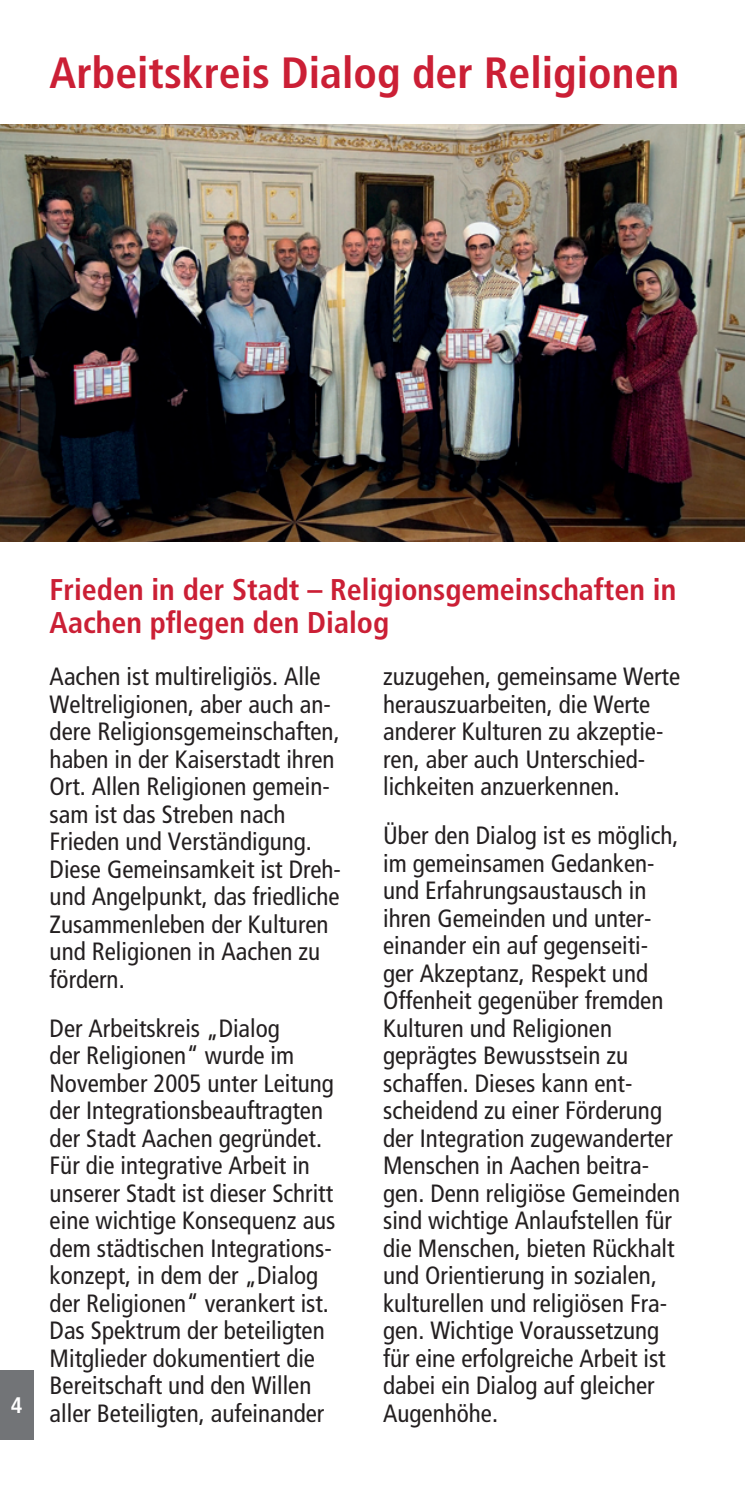
<style>
.page{position:relative;width:745px;height:1489px;background:#fff}
.page>*{position:absolute;margin:0;border:0;box-sizing:border-box;transform-origin:0 0}
.t1{font:700 condensed 43.75px "Frutiger";color:#cb1f35}
.t2{font:700 condensed 30px/32.5px "Frutiger";color:#cb1f35}
.t3{font:condensed 25px/27.5px "Frutiger";color:#231f20}
.t4{font:700 condensed 22.5px "Frutiger";color:#fff}
</style>
<div class="page">
<img style="left:0;top:125px;width:744px;height:416px">
<div style="left:0;top:1369px;width:34px;height:70px;background:#727477"></div>
<h1 class="t1" style="left:50px;top:47px;width:630px">Arbeitskreis Dialog der Religionen</h1>
<p class="t4" style="left:11px;top:1391px;width:13px">4</p>
<p class="t2" style="left:50px;top:573px;width:627px">Frieden in der Stadt – Religionsgemeinschaften in<br>Aachen pflegen den Dialog</p>
<p class="t3" style="left:50px;top:663px;width:293px">Aachen ist multireligiös. Alle<br>Weltreligionen, aber auch an&shy;dere Religionsgemeinschaften, haben in der Kaiserstadt ihren<br>Ort. Allen Religionen gemein&shy;sam ist das Streben nach<br>Frieden und Verständigung.<br>Diese Gemeinsamkeit ist Dreh&shy;und Angelpunkt, das friedliche<br>Zusammenleben der Kulturen und Religionen in Aachen zu fördern.</p>
<p class="t3" style="left:50px;top:1014px;width:287px">Der Arbeitskreis „Dialog<br>der Religionen“ wurde im<br>November 2005 unter Leitung der Integrationsbeauftragten der Stadt Aachen gegründet.<br>Für die integrative Arbeit in unserer Stadt ist dieser Schritt eine wichtige Konsequenz aus dem städtischen Integrations&shy;konzept, in dem der „Dialog der Religionen“ verankert ist.<br>Das Spektrum der beteiligten<br>Mitglieder dokumentiert die<br>Bereitschaft und den Willen aller Beteiligten, aufeinander</p>
<p class="t3" style="left:383px;top:663px;width:298px">zuzugehen, gemeinsame Werte herauszuarbeiten, die Werte anderer Kulturen zu akzeptie&shy;ren, aber auch Unterschied&shy;lichkeiten anzuerkennen.</p>
<p class="t3" style="left:383px;top:821px;width:298px">Über den Dialog ist es möglich, im gemeinsamen Gedanken&shy;und Erfahrungsaustausch in ihren Gemeinden und unter&shy;einander ein auf gegenseiti&shy;ger Akzeptanz, Respekt und<br>Offenheit gegenüber fremden<br>Kulturen und Religionen geprägtes Bewusstsein zu schaffen. Dieses kann ent&shy;scheidend zu einer Förderung der Integration zugewanderter<br>Menschen in Aachen beitra&shy;gen. Denn religiöse Gemeinden sind wichtige Anlaufstellen für die Menschen, bieten Rückhalt und Orientierung in sozialen, kulturellen und religiösen Fra&shy;gen. Wichtige Voraussetzung für eine erfolgreiche Arbeit ist dabei ein Dialog auf gleicher<br>Augenhöhe.</p>
</div>
